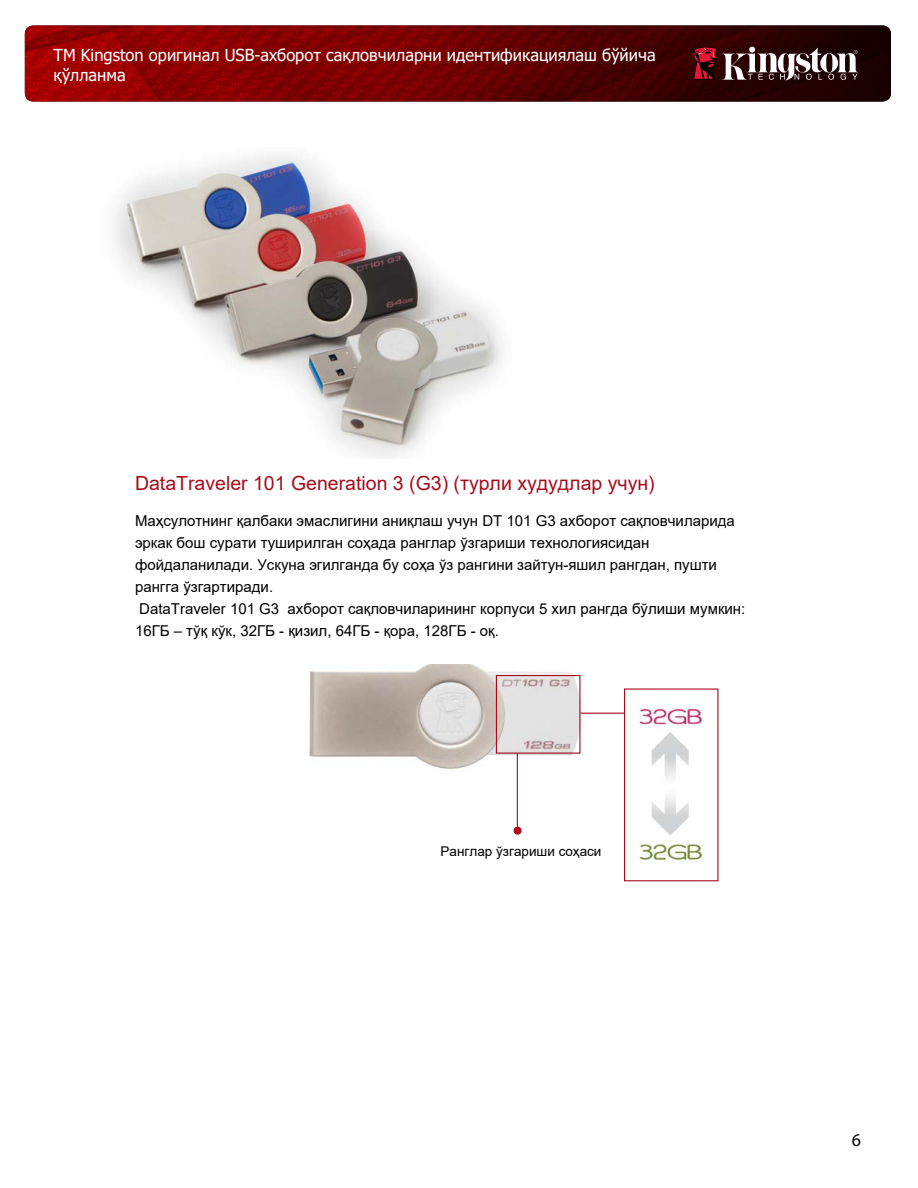
<style>
.page{position:relative;width:918px;height:1188px;background:#fff}
.page>*{position:absolute;margin:0;border:0;box-sizing:border-box;transform-origin:0 0}
.t1{font:19.5px "Arial";color:#a70c1b}
.t2{font:18px "Myriad Pro";color:#000}
.t3{font:16.5px/19.8px "Tahoma";color:#fff}
.t4{font:15px/21.8px "Arial";color:#000}
.t5{font:13.5px "Arial";color:#000}
</style>
<div class="page">
<img style="left:25px;top:26px;width:866px;height:76px">
<svg style="left:693px;top:47px;width:165px;height:33px"></svg>
<img style="left:114px;top:155px;width:388px;height:302px">
<img style="left:309px;top:664px;width:294px;height:115px">
<hr style="left:580px;top:713px;width:45px;height:1px;background:#a70c1b">
<div style="left:496px;top:675px;width:84px;height:79px;border:1px solid #a70c1b"></div>
<div style="left:514px;top:827px;width:7px;height:7px;background:#a70c1b;border-radius:50%"></div>
<div style="left:514px;top:827px;width:8px;height:8px;border:1px solid #a70c1b;border-radius:50%"></div>
<hr style="left:517px;top:754px;width:1px;height:76px;background:#a70c1b">
<div style="left:624px;top:688px;width:94px;height:193px;border:1px solid #a70c1b"></div>
<img style="left:638px;top:708px;width:65px;height:153px">
<p class="t3" style="left:53px;top:46px;width:604px">TM Kingston оригинал USB-ахборот сақловчиларни идентификациялаш бўйича қўлланма</p>
<h1 class="t1" style="left:135px;top:469px;width:521px">DataTraveler 101 Generation 3 (G3) (турли худудлар учун)</h1>
<p class="t4" style="left:135px;top:510px;width:612px">Маҳсулотнинг қалбаки эмаслигини аниқлаш учун DT 101 G3 ахборот сақловчиларида эркак бош сурати туширилган соҳада ранглар ўзгариши технологиясидан фойдаланилади. Ускуна эгилганда бу соҳа ўз рангини зайтун-яшил рангдан, пушти рангга ўзгартиради.<br>DataTraveler 101 G3 ахборот сақловчиларининг корпуси 5 хил рангда бўлиши мумкин:<br>16ГБ – тўқ кўк, 32ГБ - қизил, 64ГБ - қора, 128ГБ - оқ.</p>
<p class="t5" style="left:441px;top:841px;width:162px">Ранглар ўзгариши соҳаси</p>
<p class="t2" style="left:852px;top:1129px;width:11px">6</p>
</div>
